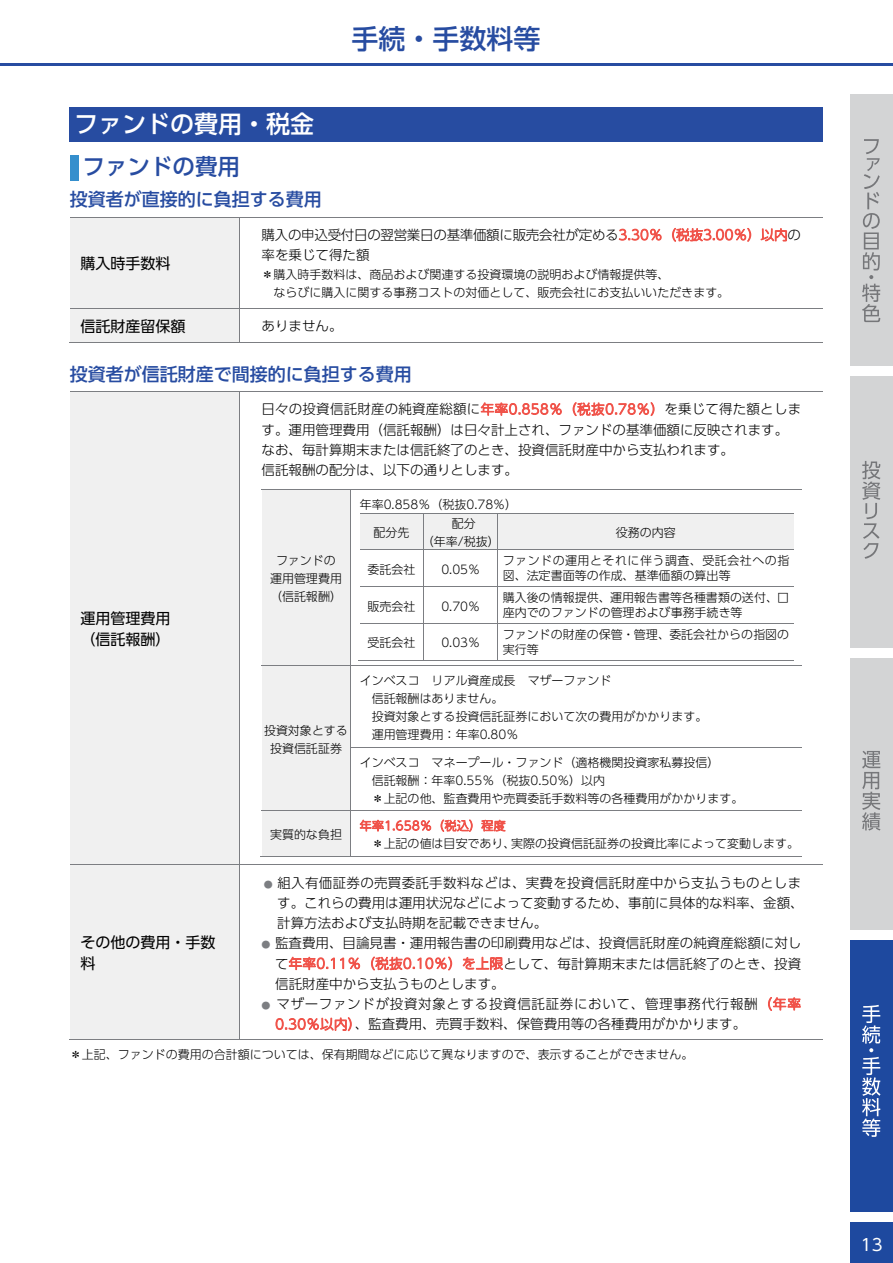
<style>
.page{position:relative;width:893px;height:1263px;background:#fff}
.page>*{position:absolute;margin:0;border:0;box-sizing:border-box;transform-origin:0 0}
.t1{font:500 27px "UD Shin Go Pr 6 N";color:#274ca1}
.t2{font:500 24px "UD Shin Go Pr 6 N";color:#fff}
.t3{font:500 22.5px "UD Shin Go Pr 6 N";color:#274ca1}
.t4{font:500 18px "UD Shin Go Pr 6 N";color:#274ca1}
.t5{font:16.5px "UD Shin Go Pr 6 N";color:#fff}
.t6{font:15px/21px "UD Shin Go Pr 6 N";color:#000}
.t7{font:300 13.5px/20.2px "UD Shin Go Pr 6 N";color:#000}
.t8{font:300 13.5px/20.2px "UD Shin Go Pr 6 N";letter-spacing:.045em;color:#000}
.t9{font:300 13.5px/20.2px "UD Shin Go Pr 6 N";letter-spacing:-.02em;color:#000}
.t10{font:300 12px/18px "UD Shin Go Pr 6 N";color:#000}
.t11{font:300 12px/15px "UD Shin Go Pr 6 N";letter-spacing:.04em;color:#000}
.t12{font:300 12px "UD Shin Go Pr 6 N";letter-spacing:.025em;color:#f0534a}
.s1{color:#f0534a}
.s2{font-size:9px;color:#7c7e82}
</style>
<div class="page">
<hr style="left:0;top:64px;width:893px;height:2px;background:#274ca1">
<div style="left:70px;top:108px;width:753px;height:34px;background:#274ca1"></div>
<div style="left:70px;top:155px;width:8px;height:26px;background:#358fcd"></div>
<div style="left:70px;top:218px;width:170px;height:90px;background:#f0f0f0"></div>
<hr style="left:70px;top:217px;width:170px;height:1px;background:#7c7e82">
<hr style="left:240px;top:217px;width:582px;height:1px;background:#7c7e82">
<hr style="left:240px;top:218px;width:1px;height:90px;background:#7c7e82">
<div style="left:70px;top:308px;width:170px;height:35px;background:#f0f0f0"></div>
<hr style="left:70px;top:308px;width:170px;height:1px;background:#7c7e82">
<hr style="left:240px;top:308px;width:582px;height:1px;background:#7c7e82">
<hr style="left:69px;top:343px;width:171px;height:1px;background:#7c7e82">
<hr style="left:240px;top:308px;width:1px;height:35px;background:#7c7e82">
<hr style="left:240px;top:343px;width:582px;height:1px;background:#7c7e82">
<div style="left:70px;top:392px;width:170px;height:473px;background:#f0f0f0"></div>
<div style="left:262px;top:490px;width:89px;height:175px;background:#f0f0f0"></div>
<div style="left:360px;top:514px;width:63px;height:36px;background:#f0f0f0"></div>
<div style="left:424px;top:514px;width:74px;height:18px;background:#f0f0f0"></div>
<div style="left:424px;top:532px;width:74px;height:18px;background:#f0f0f0"></div>
<div style="left:498px;top:514px;width:296px;height:36px;background:#f0f0f0"></div>
<hr style="left:360px;top:513px;width:433px;height:1px;background:#7c7e82">
<hr style="left:423px;top:514px;width:1px;height:36px;background:#7c7e82">
<hr style="left:498px;top:514px;width:1px;height:36px;background:#7c7e82">
<hr style="left:360px;top:550px;width:433px;height:1px;background:#7c7e82">
<hr style="left:423px;top:550px;width:1px;height:36px;background:#7c7e82">
<hr style="left:498px;top:550px;width:1px;height:36px;background:#7c7e82">
<hr style="left:360px;top:586px;width:433px;height:1px;background:#7c7e82">
<hr style="left:423px;top:587px;width:1px;height:36px;background:#7c7e82">
<hr style="left:498px;top:587px;width:1px;height:36px;background:#7c7e82">
<hr style="left:360px;top:623px;width:433px;height:1px;background:#7c7e82">
<hr style="left:359px;top:660px;width:64px;height:1px;background:#7c7e82">
<hr style="left:423px;top:624px;width:1px;height:36px;background:#7c7e82">
<hr style="left:424px;top:660px;width:74px;height:1px;background:#7c7e82">
<hr style="left:498px;top:624px;width:1px;height:36px;background:#7c7e82">
<hr style="left:498px;top:660px;width:295px;height:1px;background:#7c7e82">
<hr style="left:262px;top:489px;width:540px;height:1px;background:#7c7e82">
<hr style="left:351px;top:490px;width:1px;height:175px;background:#7c7e82">
<div style="left:262px;top:666px;width:89px;height:145px;background:#f0f0f0"></div>
<hr style="left:262px;top:665px;width:540px;height:1px;background:#7c7e82">
<hr style="left:351px;top:666px;width:1px;height:81px;background:#7c7e82">
<hr style="left:351px;top:747px;width:451px;height:1px;background:#7c7e82">
<hr style="left:351px;top:748px;width:1px;height:63px;background:#7c7e82">
<div style="left:262px;top:811px;width:89px;height:45px;background:#f0f0f0"></div>
<hr style="left:262px;top:811px;width:540px;height:1px;background:#7c7e82">
<hr style="left:261px;top:856px;width:90px;height:1px;background:#7c7e82">
<hr style="left:351px;top:811px;width:1px;height:46px;background:#7c7e82">
<hr style="left:351px;top:856px;width:451px;height:1px;background:#7c7e82">
<hr style="left:70px;top:391px;width:170px;height:1px;background:#7c7e82">
<hr style="left:240px;top:391px;width:582px;height:1px;background:#7c7e82">
<hr style="left:240px;top:392px;width:1px;height:473px;background:#7c7e82">
<div style="left:70px;top:865px;width:170px;height:174px;background:#f0f0f0"></div>
<hr style="left:70px;top:865px;width:170px;height:1px;background:#7c7e82">
<hr style="left:240px;top:865px;width:582px;height:1px;background:#7c7e82">
<hr style="left:69px;top:1039px;width:171px;height:1px;background:#7c7e82">
<hr style="left:240px;top:865px;width:1px;height:175px;background:#7c7e82">
<hr style="left:240px;top:1039px;width:582px;height:1px;background:#7c7e82">
<div style="left:850px;top:95px;width:43px;height:271px;background:#d3d4d5"></div>
<div style="left:850px;top:377px;width:43px;height:271px;background:#d3d4d5"></div>
<div style="left:850px;top:658px;width:43px;height:272px;background:#d3d4d5"></div>
<div style="left:850px;top:940px;width:43px;height:271px;background:#1e499f"></div>
<div style="left:850px;top:1222px;width:43px;height:41px;background:#1e499f"></div>
<svg style="left:862px;top:139px;width:18px;height:183px"></svg>
<svg style="left:862px;top:461px;width:18px;height:98px"></svg>
<svg style="left:862px;top:751px;width:18px;height:79px"></svg>
<svg style="left:862px;top:1005px;width:18px;height:132px"></svg>
<h2 class="t2" style="left:74px;top:104px;width:242px">ファンドの費用・税金</h2>
<h3 class="t3" style="left:83px;top:149px;width:159px">ファンドの費用</h3>
<h3 class="t4" style="left:70px;top:184px;width:253px">投資者が直接的に負担する費用</h3>
<h1 class="t1" style="left:352px;top:16px;width:190px">手続・手数料等</h1>
<p class="t6" style="left:80px;top:252px;width:92px">購入時手数料</p>
<p class="t9" style="left:262px;top:224px;width:541px">購入の申込受付日の翌営業日の基準価額に販売会社が定める<span class="s1">3.30％（税抜3.00％）以内</span>の率を乗じて得た額</p>
<p class="t10" style="left:273px;top:265px;width:457px;text-indent:-12px">＊購入時手数料は、商品および関連する投資環境の説明および情報提供等、<br>ならびに購入に関する事務コストの対価として、販売会社にお支払いいただきます。</p>
<p class="t6" style="left:80px;top:315px;width:107px">信託財産留保額</p>
<p class="t7" style="left:262px;top:315px;width:82px">ありません。</p>
<h3 class="t4" style="left:70px;top:360px;width:344px">投資者が信託財産で間接的に負担する費用</h3>
<p class="t6" style="left:80px;top:607px;width:92px">運用管理費用（信託報酬）</p>
<p class="t7" style="left:262px;top:399px;width:541px">日々の投資信託財産の純資産総額に<span class="s1">年率0.858％（税抜0.78％）</span>を乗じて得た額とします。運用管理費用（信託報酬）は日々計上され、ファンドの基準価額に反映されます。なお、毎計算期末または信託終了のとき、投資信託財産中から支払われます。<br>信託報酬の配分は、以下の通りとします。</p>
<p class="t10" style="left:270px;top:551px;width:73px;text-align:center">ファンドの運用管理費用（信託報酬）</p>
<p class="t10" style="left:264px;top:721px;width:85px;text-align:center">投資対象とする投資信託証券</p>
<p class="t10" style="left:270px;top:825px;width:73px">実質的な負担</p>
<p class="t10" style="left:360px;top:495px;width:159px">年率0.858％（税抜0.78％）</p>
<p class="t10" style="left:373px;top:523px;width:37px">配分先</p>
<p class="t10" style="left:422px;top:514px;width:79px;text-align:center">配分<br>（年率/税抜）</p>
<p class="t10" style="left:616px;top:523px;width:61px">役務の内容</p>
<p class="t10" style="left:368px;top:560px;width:49px">委託会社</p>
<p class="t10" style="left:441px;top:560px;width:40px">0.05％</p>
<p class="t11" style="left:503px;top:553px;width:288px">ファンドの運用とそれに伴う調査、受託会社への指図、法定書面等の作成、基準価額の算出等</p>
<p class="t10" style="left:368px;top:596px;width:49px">販売会社</p>
<p class="t10" style="left:441px;top:596px;width:40px">0.70％</p>
<p class="t10" style="left:503px;top:590px;width:288px;line-height:15px">購入後の情報提供、運用報告書等各種書類の送付、口座内でのファンドの管理および事務手続き等</p>
<p class="t10" style="left:368px;top:633px;width:49px">受託会社</p>
<p class="t10" style="left:441px;top:633px;width:40px">0.03％</p>
<p class="t10" style="left:503px;top:626px;width:288px;line-height:15px">ファンドの財産の保管・管理、委託会社からの指図の実行等</p>
<p class="t10" style="left:372px;top:671px;width:337px;text-indent:-12px">インベスコ リアル資産成長 マザーファンド<br>信託報酬はありません。<br>投資対象とする投資信託証券において次の費用がかかります。運用管理費用：年率0.80％</p>
<p class="t10" style="left:372px;top:752px;width:373px;text-indent:-12px">インベスコ マネープール・ファンド（適格機関投資家私募投信）<br>信託報酬：年率0.55％（税抜0.50％）以内<br>＊上記の他、監査費用や売買委託手数料等の各種費用がかかります。</p>
<p class="t12" style="left:360px;top:816px;width:147px">年率1.658％（税込）程度</p>
<p class="t10" style="left:372px;top:834px;width:429px">＊上記の値は目安であり、実際の投資信託証券の投資比率によって変動します。</p>
<p class="t7" style="left:277px;top:872px;width:528px;text-indent:-14px"><span class="s2">●</span> 組入有価証券の売買委託手数料などは、実費を投資信託財産中から支払うものとします。これらの費用は運用状況などによって変動するため、事前に具体的な料率、金額、計算方法および支払時期を記載できません。</p>
<p class="t7" style="left:275px;top:932px;width:528px;text-align:justify;text-indent:-14px"><span class="s2">●</span> 監査費用、目論見書・運用報告書の印刷費用などは、投資信託財産の純資産総額に対して<span class="s1">年率0.11％（税抜0.10％）を上限</span>として、毎計算期末または信託終了のとき、投資信託財産中から支払うものとします。</p>
<p class="t8" style="left:275px;top:993px;width:527px;text-indent:-14px"><span class="s2">●</span> マザーファンドが投資対象とする投資信託証券において、管理事務代行報酬<span class="s1">（年率<br>0.30％以内）</span>、監査費用、売買手数料、保管費用等の各種費用がかかります。</p>
<p class="t10" style="left:70px;top:1045px;width:625px">＊上記、ファンドの費用の合計額については、保有期間などに応じて異なりますので、表示することができません。</p>
<p class="t6" style="left:80px;top:931px;width:137px">その他の費用・手数料</p>
<h3 class="t5" style="left:861px;top:1232px;width:23px">13</h3>
</div>
